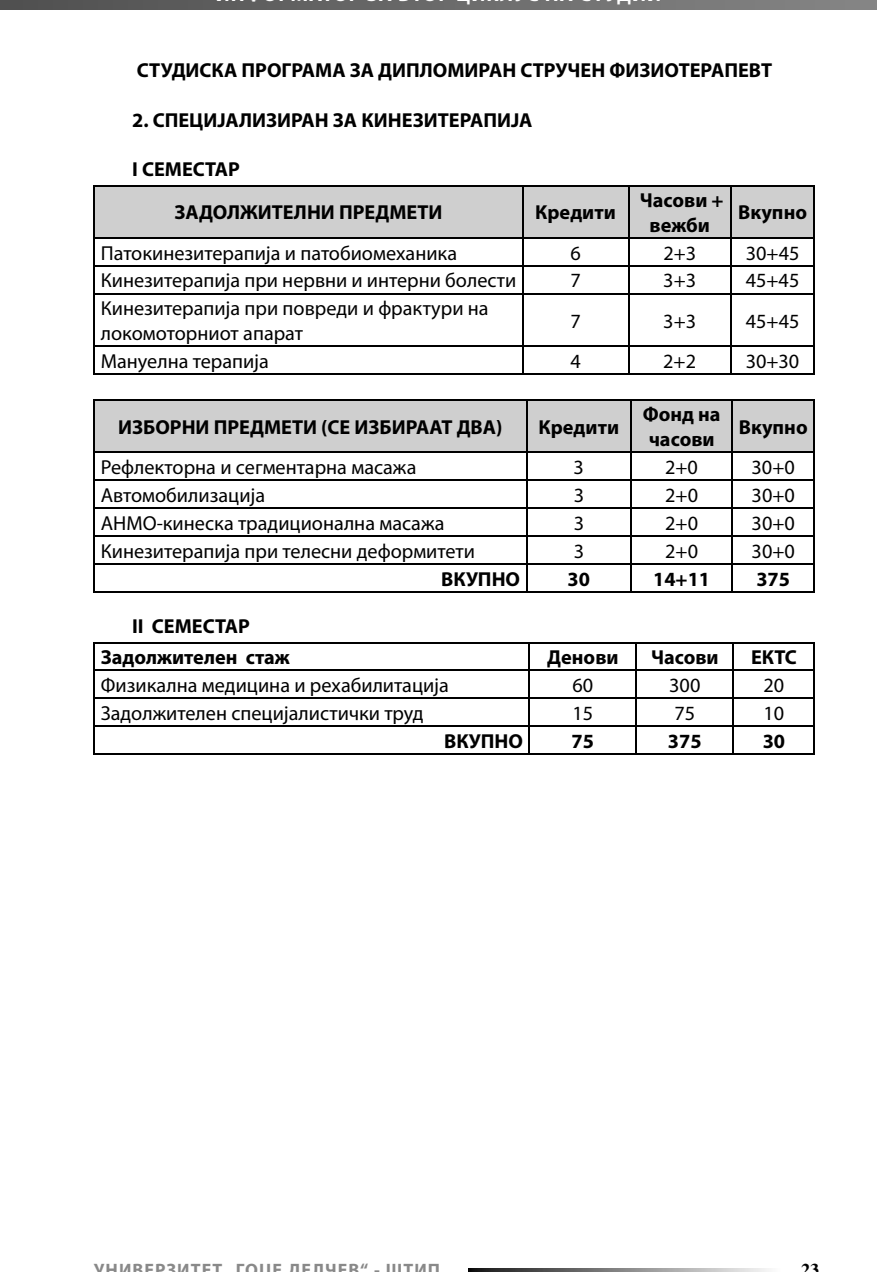
<style>
.page{position:relative;width:877px;height:1272px;background:#fff}
.page>*{position:absolute;margin:0;border:0;box-sizing:border-box;transform-origin:0 0}
.t1{font:20.25px/24.3px "Myriad Pro";color:#000}
.t2{font:700 20.25px/24.3px "Myriad Pro";color:#000}
.t3{font:700 18px "Myriad Pro";letter-spacing:.06em;color:#898989}
.t4{font:700 18px "Times";color:#000}
</style>
<div class="page">
<svg style="left:0;top:0;width:876px;height:10px;background:#6a6a6a"></svg>
<svg style="left:469px;top:1269px;width:298px;height:3px"></svg>
<hr style="left:94px;top:185px;width:721px;height:1px;background:#000">
<hr style="left:94px;top:237px;width:721px;height:1px;background:#000">
<hr style="left:94px;top:265px;width:721px;height:1px;background:#000">
<hr style="left:94px;top:293px;width:721px;height:1px;background:#000">
<hr style="left:94px;top:345px;width:721px;height:2px;background:#000">
<hr style="left:94px;top:373px;width:721px;height:2px;background:#000">
<hr style="left:94px;top:294px;width:1px;height:51px;background:#000">
<svg style="left:94px;top:347px;width:1px;height:26px"></svg>
<hr style="left:813px;top:186px;width:2px;height:51px;background:#000">
<hr style="left:813px;top:238px;width:2px;height:27px;background:#000">
<svg style="left:94px;top:186px;width:719px;height:107px"></svg>
<hr style="left:813px;top:266px;width:2px;height:27px;background:#000">
<hr style="left:522px;top:294px;width:1px;height:51px;background:#000">
<hr style="left:628px;top:294px;width:1px;height:51px;background:#000">
<hr style="left:730px;top:294px;width:1px;height:51px;background:#000">
<hr style="left:813px;top:294px;width:2px;height:51px;background:#000">
<svg style="left:522px;top:347px;width:1px;height:26px"></svg>
<svg style="left:628px;top:347px;width:1px;height:26px"></svg>
<svg style="left:730px;top:347px;width:1px;height:26px"></svg>
<hr style="left:813px;top:347px;width:2px;height:26px;background:#000">
<hr style="left:94px;top:399px;width:721px;height:1px;background:#000">
<hr style="left:94px;top:452px;width:721px;height:1px;background:#000">
<hr style="left:94px;top:479px;width:721px;height:2px;background:#000">
<hr style="left:94px;top:507px;width:721px;height:2px;background:#000">
<hr style="left:94px;top:535px;width:721px;height:1px;background:#000">
<hr style="left:94px;top:563px;width:721px;height:1px;background:#000">
<hr style="left:94px;top:591px;width:721px;height:1px;background:#000">
<hr style="left:813px;top:400px;width:2px;height:52px;background:#000">
<hr style="left:813px;top:453px;width:2px;height:26px;background:#000">
<hr style="left:813px;top:481px;width:2px;height:26px;background:#000">
<hr style="left:813px;top:509px;width:2px;height:26px;background:#000">
<hr style="left:813px;top:536px;width:2px;height:27px;background:#000">
<svg style="left:94px;top:400px;width:719px;height:191px"></svg>
<hr style="left:813px;top:564px;width:2px;height:27px;background:#000">
<hr style="left:94px;top:642px;width:721px;height:1px;background:#000">
<hr style="left:94px;top:670px;width:721px;height:1px;background:#000">
<hr style="left:94px;top:698px;width:721px;height:1px;background:#000">
<hr style="left:94px;top:726px;width:721px;height:1px;background:#000">
<hr style="left:94px;top:754px;width:721px;height:1px;background:#000">
<hr style="left:813px;top:643px;width:2px;height:27px;background:#000">
<hr style="left:813px;top:671px;width:2px;height:27px;background:#000">
<hr style="left:813px;top:699px;width:2px;height:27px;background:#000">
<svg style="left:94px;top:643px;width:1px;height:111px"></svg>
<svg style="left:529px;top:643px;width:1px;height:111px"></svg>
<svg style="left:635px;top:643px;width:1px;height:111px"></svg>
<svg style="left:732px;top:643px;width:1px;height:111px"></svg>
<hr style="left:813px;top:727px;width:2px;height:27px;background:#000">
<p class="t2" style="left:137px;top:60px;width:636px">СТУДИСКА ПРОГРАМА ЗА ДИПЛОМИРАН СТРУЧЕН ФИЗИОТЕРАПЕВТ</p>
<p class="t2" style="left:132px;top:109px;width:402px">2. СПЕЦИЈАЛИЗИРАН ЗА КИНЕЗИТЕРАПИЈА</p>
<p class="t2" style="left:174px;top:149px;width:269px;line-height:43.2px;text-indent:-42px">I СЕМЕСТАР<br>ЗАДОЛЖИТЕЛНИ ПРЕДМЕТИ</p>
<p class="t2" style="left:639px;top:190px;width:85px;text-align:center">Часови + вежби</p>
<p class="t2" style="left:738px;top:202px;width:70px">Вкупно</p>
<p class="t2" style="left:535px;top:202px;width:82px">Кредити</p>
<p class="t1" style="left:101px;top:242px;width:358px">Патокинезитерапија и патобиомеханика</p>
<p class="t1" style="left:570px;top:242px;width:12px">6</p>
<p class="t1" style="left:663px;top:242px;width:34px">2+3</p>
<p class="t1" style="left:745px;top:242px;width:55px">30+45</p>
<p class="t1" style="left:101px;top:270px;width:417px">Кинезитерапија при нервни и интерни болести</p>
<p class="t1" style="left:570px;top:270px;width:12px">7</p>
<p class="t1" style="left:663px;top:270px;width:34px">3+3</p>
<p class="t1" style="left:745px;top:270px;width:55px">45+45</p>
<p class="t1" style="left:101px;top:298px;width:389px">Кинезитерапија при повреди и фрактури на локомоторниот апарат</p>
<p class="t1" style="left:570px;top:310px;width:12px">7</p>
<p class="t1" style="left:663px;top:310px;width:34px">3+3</p>
<p class="t1" style="left:745px;top:310px;width:55px">45+45</p>
<p class="t1" style="left:101px;top:350px;width:170px">Мануелна терапија</p>
<p class="t1" style="left:570px;top:350px;width:12px">4</p>
<p class="t1" style="left:663px;top:350px;width:34px">2+2</p>
<p class="t1" style="left:745px;top:350px;width:55px">30+30</p>
<p class="t2" style="left:118px;top:416px;width:385px">ИЗБОРНИ ПРЕДМЕТИ (СЕ ИЗБИРААТ ДВА)</p>
<p class="t2" style="left:538px;top:416px;width:82px">Кредити</p>
<p class="t2" style="left:642px;top:404px;width:79px">Фонд на часови</p>
<p class="t2" style="left:738px;top:416px;width:70px">Вкупно</p>
<p class="t1" style="left:101px;top:456px;width:317px">Рефлекторна и сегментарна масажа</p>
<p class="t1" style="left:573px;top:456px;width:12px">3</p>
<p class="t1" style="left:665px;top:456px;width:34px">2+0</p>
<p class="t1" style="left:751px;top:456px;width:45px">30+0</p>
<p class="t1" style="left:101px;top:484px;width:166px">Автомобилизација</p>
<p class="t1" style="left:573px;top:484px;width:12px">3</p>
<p class="t1" style="left:665px;top:484px;width:34px">2+0</p>
<p class="t1" style="left:751px;top:484px;width:45px">30+0</p>
<p class="t1" style="left:101px;top:512px;width:345px">АНМО-кинеска традиционална масажа</p>
<p class="t1" style="left:573px;top:512px;width:12px">3</p>
<p class="t1" style="left:665px;top:512px;width:34px">2+0</p>
<p class="t1" style="left:751px;top:512px;width:45px">30+0</p>
<p class="t1" style="left:101px;top:540px;width:375px">Кинезитерапија при телесни деформитети</p>
<p class="t1" style="left:573px;top:540px;width:12px">3</p>
<p class="t1" style="left:665px;top:540px;width:34px">2+0</p>
<p class="t1" style="left:751px;top:540px;width:45px">30+0</p>
<p class="t2" style="left:441px;top:568px;width:80px">ВКУПНО</p>
<p class="t2" style="left:567px;top:568px;width:24px">30</p>
<p class="t2" style="left:653px;top:568px;width:59px">14+11</p>
<p class="t2" style="left:756px;top:568px;width:35px">375</p>
<p class="t2" style="left:101px;top:612px;width:190px;line-height:31.1px;text-align:center">II СЕМЕСТАР<br>Задолжителен стаж</p>
<p class="t2" style="left:547px;top:646px;width:73px">Денови</p>
<p class="t2" style="left:651px;top:646px;width:69px">Часови</p>
<p class="t2" style="left:751px;top:646px;width:47px">ЕКТС</p>
<p class="t1" style="left:101px;top:674px;width:349px">Физикална медицина и рехабилитација</p>
<p class="t1" style="left:572px;top:674px;width:22px">60</p>
<p class="t1" style="left:669px;top:674px;width:33px">300</p>
<p class="t1" style="left:763px;top:674px;width:22px">20</p>
<p class="t1" style="left:101px;top:702px;width:324px">Задолжителен специјалистички труд</p>
<p class="t1" style="left:572px;top:702px;width:22px">15</p>
<p class="t1" style="left:674px;top:702px;width:22px">75</p>
<p class="t1" style="left:763px;top:702px;width:22px">10</p>
<p class="t2" style="left:444px;top:730px;width:80px">ВКУПНО</p>
<p class="t2" style="left:571px;top:730px;width:24px">75</p>
<p class="t2" style="left:668px;top:730px;width:35px">375</p>
<p class="t2" style="left:762px;top:730px;width:24px">30</p>
<p class="t3" style="left:94px;top:1263px;width:347px">УНИВЕРЗИТЕТ ГОЦЕ ДЕЛЧЕВ“ - ШТИП</p>
<p class="t4" style="left:801px;top:1262px;width:19px">23</p>
</div>
